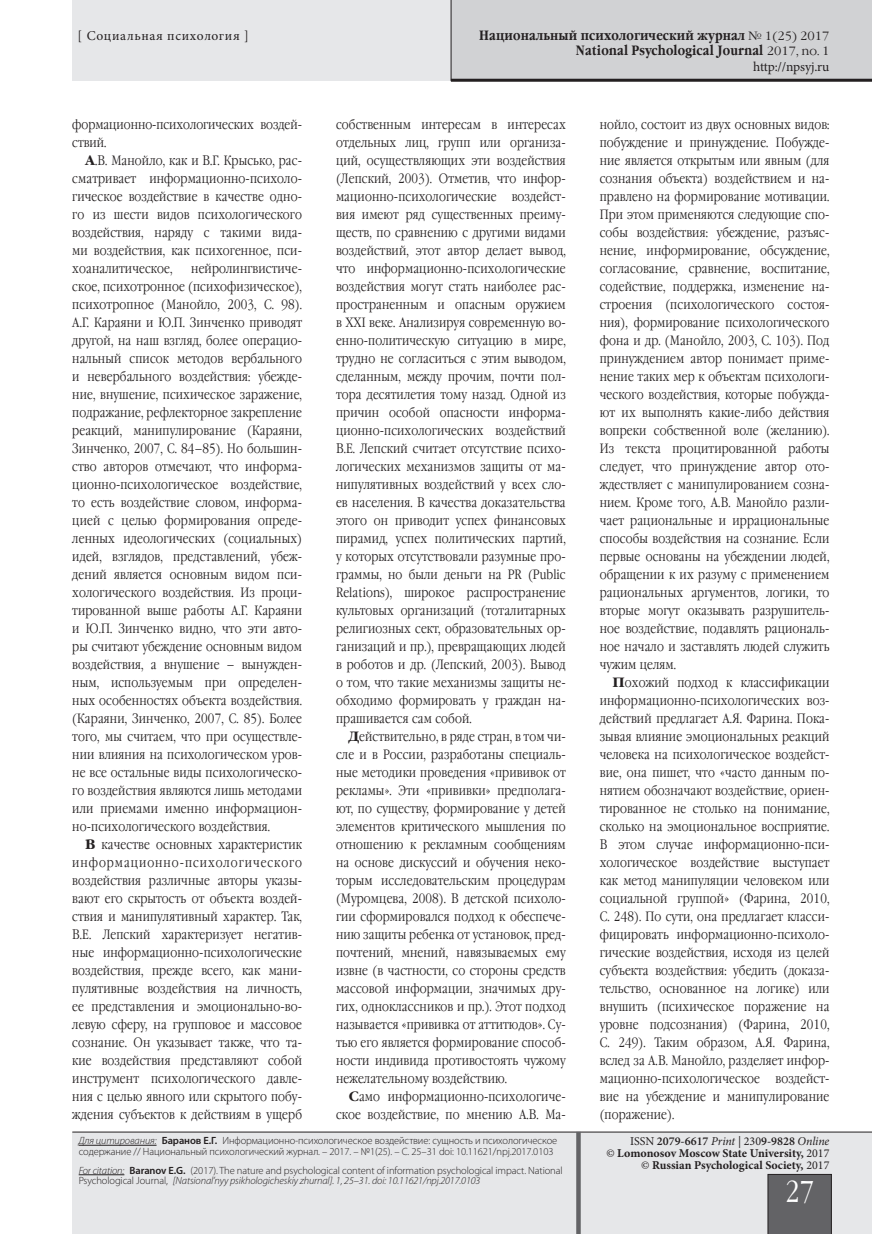
<style>
.page{position:relative;width:872px;height:1234px;background:#fff}
.page>*{position:absolute;margin:0;border:0;box-sizing:border-box;transform-origin:0 0}
.t1{font:30px "Garamond Narrow C";color:#fff}
.Main_text{font:13.5px/18px "Garamond Narrow C";letter-spacing:.01em;color:#231f20;text-align:justify}
.t2{font:700 13.5px/15px "Garamond Narrow C";letter-spacing:.01em;color:#231f20;text-align:right}
.t3{font:13.5px "Minion Pro";letter-spacing:.045em;color:#231f20}
.t4{font:13.5px "Minion Pro";letter-spacing:-.015em;color:#231f20}
.t5{font:700 12px/12px "Minion Pro";color:#231f20;text-align:right}
.t6{font:300 10.5px/10.5px "Myriad Pro";letter-spacing:-.01em;color:#231f20}
.s1{font-family:"Garamond C";font-weight:700}
.s2{font-family:"Garamond C";font-weight:400;font-size:12px}
.s3{font-style:italic}
.s4{font-weight:600}
.s5{font-weight:400}
.s6{font-weight:400;font-style:italic}
</style>
<div class="page">
<div style="left:72px;top:0;width:800px;height:81px;background:#e6e7e9"></div>
<div style="left:451px;top:0;width:421px;height:81px;background:#d1d2d4"></div>
<div style="left:72px;top:1132px;width:800px;height:101px;background:#e6e7e9"></div>
<hr style="left:72px;top:1131px;width:800px;height:1px;background:#231f20">
<div style="left:767px;top:1173px;width:64px;height:60px;background:#636366"></div>
<hr style="left:451px;top:79px;width:421px;height:3px;background:#231f20">
<div style="left:576px;top:1131px;width:5px;height:102px;background:#636366"></div>
<hr style="left:451px;top:0;width:1px;height:81px;background:#231f20">
<hr style="left:79px;top:1144px;width:78px;height:1px;background:#231f20">
<hr style="left:79px;top:1174px;width:45px;height:1px;background:#231f20">
<p class="t3" style="left:78px;top:26px;width:173px">[ Социальная психология ]</p>
<p class="Main_text" style="left:72px;top:115px;width:231px">формационно-психологических воздей&shy;ствий.</p>
<p class="Main_text" style="left:72px;top:151px;width:231px;text-indent:13px"><span class="s1">А</span>.В. Манойло, как и В.Г. Крысько, рас&shy;сматривает информационно-психоло&shy;гическое воздействие в качестве одно&shy;го из шести видов психологического воздействия, наряду с такими вида&shy;ми воздействия, как психогенное, пси&shy;хоаналитическое,</p>
<p class="Main_text" style="left:72px;top:259px;width:231px;text-indent:119px">нейролингвистиче&shy;ское, психотронное (психофизическое), психотропное (Манойло, 2003, С. 98).<br>А.Г. Караяни и Ю.П. Зинченко приводят другой, на наш взгляд, более операцио&shy;нальный список методов вербального и невербального воздействия: убежде&shy;ние, внушение, психическое заражение, подражание, рефлекторное закрепление реакций, манипулирование (Караяни, Зинченко, 2007, С. 84–85). Но большин&shy;ство авторов отмечают, что информа&shy;ционно-психологическое воздействие, то есть воздействие словом, информа&shy;цией с целью формирования опреде&shy;ленных идеологических (социальных) идей, взглядов, представлений, убеж&shy;дений является основным видом пси&shy;хологического воздействия. Из проци&shy;тированной выше работы А.Г. Караяни и Ю.П. Зинченко видно, что эти авто&shy;ры считают убеждение основным видом воздействия, а внушение – вынужден&shy;ным, используемым при определен&shy;ных особенностях объекта воздействия. (Караяни, Зинченко, 2007, С. 85). Более того, мы считаем, что при осуществле&shy;нии влияния на психологическом уров&shy;не все остальные виды психологическо&shy;го воздействия являются лишь методами или приемами именно информацион&shy;но-психологического воздействия.</p>
<p class="Main_text" style="left:72px;top:835px;width:231px;text-indent:13px"><span class="s1">В</span> качестве основных характеристик информационно-психологического воздействия различные авторы указы&shy;вают его скрытость от объекта воздей&shy;ствия и манипулятивный характер. Так, В.Е. Лепский характеризует негатив&shy;ные информационно-психологические воздействия, прежде всего, как мани&shy;пулятивные воздействия на личность, ее представления и эмоционально-во&shy;левую сферу, на групповое и массовое сознание. Он указывает также, что та&shy;кие воздействия представляют собой инструмент психологического давле&shy;ния с целью явного или скрытого побу&shy;ждения субъектов к действиям в ущерб</p>
<p class="t2" style="left:479px;top:28px;width:352px">Национальный психологический журнал <span class="s2">№ 1(25) 2017<br></span>National Psychological Journal <span class="s2">2017, no. 1</span></p>
<p class="t4" style="left:753px;top:57px;width:78px">http://npsyj.ru</p>
<p class="Main_text" style="left:336px;top:115px;width:231px">собственным интересам в интересах отдельных лиц, групп или организа&shy;ций, осуществляющих эти воздействия (Лепский, 2003). Отметив, что инфор&shy;мационно-психологические воздейст&shy;вия имеют ряд существенных преиму&shy;ществ, по сравнению с другими видами воздействий, этот автор делает вывод, что информационно-психологические воздействия могут стать наиболее рас&shy;пространенным и опасным оружием в XXI веке. Анализируя современную во&shy;енно-политическую ситуацию в мире, трудно не согласиться с этим выводом, сделанным, между прочим, почти пол&shy;тора десятилетия тому назад. Одной из причин особой опасности информа&shy;ционно-психологических воздействий В.Е. Лепский считает отсутствие психо&shy;логических механизмов защиты от ма&shy;нипулятивных воздействий у всех сло&shy;ев населения. В качества доказательства этого он приводит успех финансовых пирамид, успех политических партий, у которых отсутствовали разумные про&shy;граммы, но были деньги на PR (Public Relations), широкое распространение культовых организаций (тоталитарных религиозных сект, образовательных ор&shy;ганизаций и пр.), превращающих людей в роботов и др. (Лепский, 2003). Вывод о том, что такие механизмы защиты не&shy;обходимо формировать у граждан на&shy;прашивается сам собой.</p>
<p class="Main_text" style="left:336px;top:727px;width:231px;text-indent:13px"><span class="s1">Д</span>ействительно, в ряде стран, в том чи&shy;сле и в России, разработаны специаль&shy;ные методики проведения «прививок от рекламы». Эти «прививки» предполага&shy;ют, по существу, формирование у детей элементов критического мышления по отношению к рекламным сообщениям на основе дискуссий и обучения неко&shy;торым исследовательским процедурам (Муромцева, 2008). В детской психоло&shy;гии сформировался подход к обеспече&shy;нию защиты ребенка от установок, пред&shy;почтений, мнений, навязываемых ему извне (в частности, со стороны средств массовой информации, значимых дру&shy;гих, одноклассников и пр.). Этот подход называется «прививка от аттитюдов». Су&shy;тью его является формирование способ&shy;ности индивида противостоять чужому нежелательному воздействию.</p>
<p class="Main_text" style="left:336px;top:1087px;width:231px;text-align:right"><span class="s1">С</span>амо информационно-психологиче&shy;ское воздействие, по мнению А.В. Ма-</p>
<p class="Main_text" style="left:600px;top:115px;width:231px">нойло, состоит из двух основных видов: побуждение и принуждение. Побужде&shy;ние является открытым или явным (для сознания объекта) воздействием и на&shy;правлено на формирование мотивации.<br>При этом применяются следующие спо&shy;собы воздействия: убеждение, разъяс&shy;нение, информирование, обсуждение, согласование, сравнение, воспитание, содействие, поддержка, изменение на&shy;строения (психологического состоя&shy;ния), формирование психологического фона и др. (Манойло, 2003, С. 103). Под принуждением автор понимает приме&shy;нение таких мер к объектам психологи&shy;ческого воздействия, которые побужда&shy;ют их выполнять какие-либо действия вопреки собственной воле (желанию).<br>Из текста процитированной работы следует, что принуждение автор ото&shy;ждествляет с манипулированием созна&shy;нием. Кроме того, А.В. Манойло разли&shy;чает рациональные и иррациональные способы воздействия на сознание. Если первые основаны на убеждении людей, обращении к их разуму с применением рациональных аргументов, логики, то вторые могут оказывать разрушитель&shy;ное воздействие, подавлять рациональ&shy;ное начало и заставлять людей служить чужим целям.</p>
<p class="Main_text" style="left:600px;top:673px;width:231px;text-indent:13px"><span class="s1">П</span>охожий подход к классификации информационно-психологических воз&shy;действий предлагает А.Я. Фарина. Пока&shy;зывая влияние эмоциональных реакций человека на психологическое воздейст&shy;вие, она пишет, что «часто данным по&shy;нятием обозначают воздействие, ориен&shy;тированное не столько на понимание, сколько на эмоциональное восприятие.<br>В этом случае информационно-пси&shy;хологическое воздействие выступает как метод манипуляции человеком или социальной группой» (Фарина, 2010, С. 248). По сути, она предлагает класси&shy;фицировать информационно-психоло&shy;гические воздействия, исходя из целей субъекта воздействия: убедить (доказа&shy;тельство, основанное на логике) или внушить (психическое поражение на уровне подсознания) (Фарина, 2010, С. 249). Таким образом, А.Я. Фарина, вслед за А.В. Манойло, разделяет инфор&shy;мационно-психологическое воздейст&shy;вие на убеждение и манипулирование (поражение).</p>
<p class="t6" style="left:79px;top:1134px;width:480px"><span class="s3">Для цитирования:</span> <span class="s4">Баранов Е.Г.</span> Информационно-психологическое воздействие: сущность и психологическое содержание // Национальный психологический журнал. – 2017. – №1(25). – С. 25–31 doi: 10.11621/npj.2017.0103</p>
<p class="t6" style="left:79px;top:1164px;width:485px"><span class="s3">For citation:</span> <span class="s4">Baranov E.G.</span> (2017). The nature and psychological content of information psychological impact. National<br>Psychological Journal, <span class="s3">[Natsional’nyy psikhologicheskiy zhurnal]. 1, 25–31. doi: 10.11621/npj.2017.0103</span></p>
<p class="t5" style="left:606px;top:1134px;width:225px"><span class="s5">ISSN</span> <span class="s4">2079-6617</span> <span class="s6">Print</span> <span class="s5">| 230</span><span class="s4">9-9828</span> <span class="s6">Online<br>©</span> Lomonosov Moscow State University, <span class="s5">2017 ©</span> Russian Psychological Society, <span class="s5">2017</span></p>
<h1 class="t1" style="left:785px;top:1175px;width:31px">27</h1>
</div>
